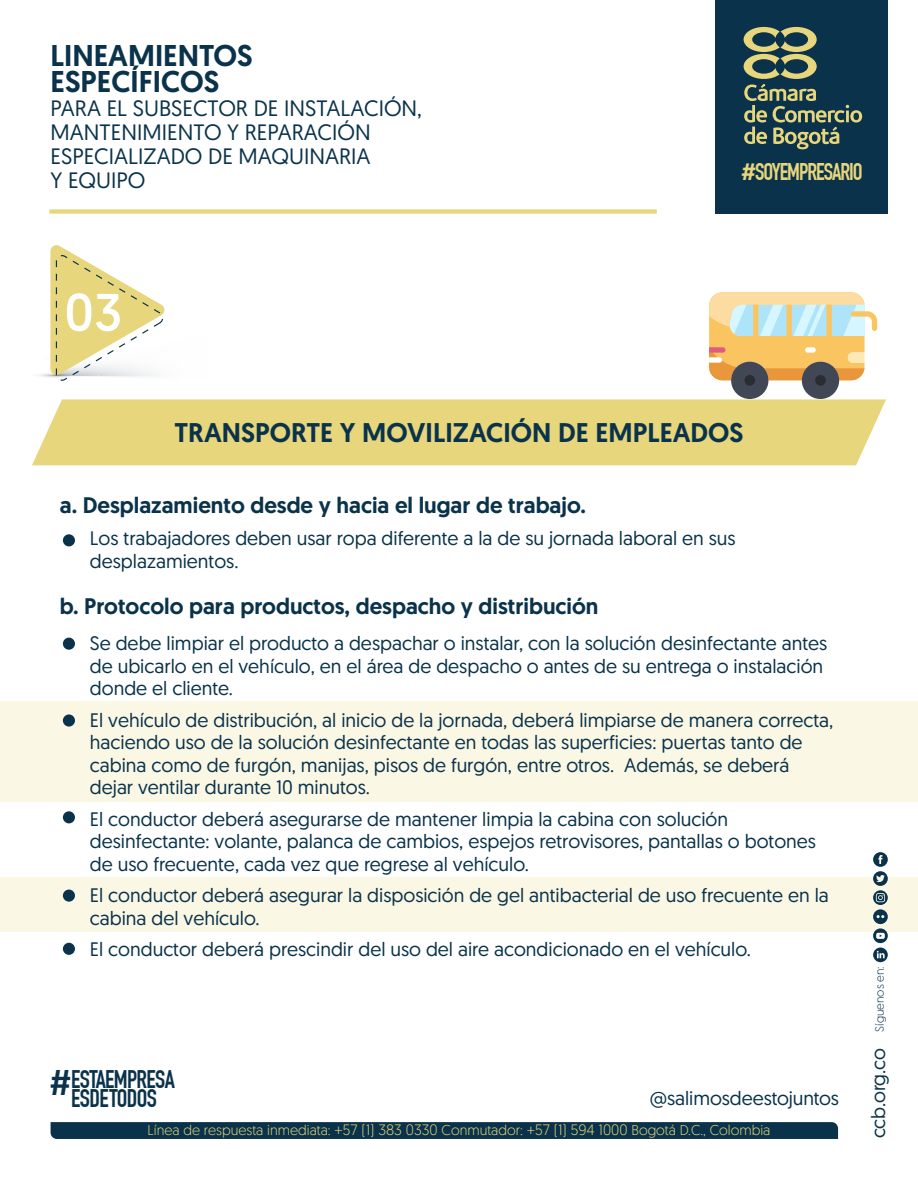
<style>
.page{position:relative;width:918px;height:1188px;background:#fff}
.page>*{position:absolute;margin:0;border:0;box-sizing:border-box;transform-origin:0 0}
.t1{font:52.5px "Geomanist";color:#fff}
.t2{font:500 30px/25.7px "Geomanist";color:#0a334b}
.t3{font:500 27px "Geomanist";color:#0a334b}
.t4{font:700 24.9px/19.5px "DIN Condensed";letter-spacing:-.025em;color:#0a334b;text-align:center}
.t5{font:700 23.7px "DIN Condensed";letter-spacing:-.045em;color:#e8d67c}
.t6{font:500 22.5px "Geomanist";color:#0a334b}
.t7{font:22.2px/24px "Geomanist";color:#0a334b}
.t8{font:19.5px/22.5px "Geomanist";color:#0a334b}
.t9{font:300 14.25px "Geomanist";color:#e8d67c}
.t10{font:300 11.85px "Geomanist";color:#0a334b}
.s1{font-family:"Geomanist";font-weight:500}
.s2{font-family:"DIN Pro";font-weight:500;font-size:34.95px}
.s3{font-size:15px}
</style>
<div class="page">
<div style="left:0;top:702px;width:918px;height:100px;background:#faf7e5"></div>
<div style="left:0;top:877px;width:918px;height:55px;background:#faf7e5"></div>
<div style="left:51px;top:1122px;width:787px;height:17px;background:#0a334b"></div>
<div style="left:715px;top:0;width:173px;height:213px;background:#0a334b"></div>
<svg style="left:744px;top:27px;width:118px;height:122px"></svg>
<div style="left:49px;top:209px;width:608px;height:5px;background:#e8d67c"></div>
<svg style="left:18px;top:370px;width:76px;height:9px"></svg>
<svg style="left:50px;top:245px;width:115px;height:136px"></svg>
<svg style="left:873px;top:852px;width:15px;height:110px"></svg>
<div style="left:32px;top:399px;width:854px;height:66px;background:#e8d67c"></div>
<div style="left:63px;top:534px;width:12px;height:12px;background:#0a334b;border-radius:50%"></div>
<div style="left:63px;top:638px;width:12px;height:12px;background:#0a334b;border-radius:50%"></div>
<div style="left:63px;top:714px;width:12px;height:13px;background:#0a334b;border-radius:50%"></div>
<div style="left:63px;top:811px;width:12px;height:12px;background:#0a334b;border-radius:50%"></div>
<div style="left:63px;top:890px;width:12px;height:12px;background:#0a334b;border-radius:50%"></div>
<div style="left:63px;top:943px;width:12px;height:12px;background:#0a334b;border-radius:50%"></div>
<svg style="left:709px;top:292px;width:168px;height:107px"></svg>
<h2 class="t2" style="left:51px;top:42px;width:204px">LINEAMIENTOS<br>ESPECÍFICOS</h2>
<p class="t7" style="left:51px;top:95px;width:373px">PARA EL SUBSECTOR DE INSTALACIÓN,<br>MANTENIMIENTO Y REPARACIÓN<br>ESPECIALIZADO DE MAQUINARIA<br>Y EQUIPO</p>
<p class="t5" style="left:741px;top:157px;width:123px"><span class="s1">#</span>SOYEMPRESARIO</p>
<h1 class="t1" style="left:64px;top:278px;width:59px">03</h1>
<h3 class="t3" style="left:174px;top:414px;width:571px">TRANSPORTE Y MOVILIZACIÓN DE EMPLEADOS</h3>
<p class="t6" style="left:60px;top:491px;width:528px">a. Desplazamiento desde y hacia el lugar de trabajo.</p>
<p class="t8" style="left:90px;top:527px;width:647px">Los trabajadores deben usar ropa diferente a la de su jornada laboral en sus desplazamientos.</p>
<p class="t6" style="left:60px;top:592px;width:540px">b. Protocolo para productos, despacho y distribución</p>
<p class="t8" style="left:90px;top:632px;width:739px">Se debe limpiar el producto a despachar o instalar, con la solución desinfectante antes de ubicarlo en el vehículo, en el área de despacho o antes de su entrega o instalación donde el cliente.</p>
<p class="t8" style="left:90px;top:708px;width:745px">El vehículo de distribución, al inicio de la jornada, deberá limpiarse de manera correcta, haciendo uso de la solución desinfectante en todas las superficies: puertas tanto de cabina como de furgón, manijas, pisos de furgón, entre otros. Además, se deberá dejar ventilar durante 10 minutos.</p>
<p class="t8" style="left:90px;top:807px;width:728px">El conductor deberá asegurarse de mantener limpia la cabina con solución desinfectante: volante, palanca de cambios, espejos retrovisores, pantallas o botones de uso frecuente, cada vez que regrese al vehículo.</p>
<p class="t8" style="left:90px;top:884px;width:740px">El conductor deberá asegurar la disposición de gel antibacterial de uso frecuente en la cabina del vehículo.</p>
<p class="t8" style="left:90px;top:938px;width:663px">El conductor deberá prescindir del uso del aire acondicionado en el vehículo.</p>
<p class="t4" style="left:48px;top:1069px;width:128px"><span class="s2">#</span>ESTAEMPRESA<br>ESDETODOS</p>
<p class="t8" style="left:650px;top:1086px;width:191px">@salimosdeestojuntos</p>
<p class="t9" style="left:148px;top:1121px;width:624px">Línea de respuesta inmediata: <span class="s3">+57 (1) 383 0330</span> Conmutador: <span class="s3">+57 (1) 594 1000</span> Bogotá D.C., Colombia</p>
<p class="t10" style="left:872px;top:1032px;width:66px;rotate:-90deg">Síguenos en:</p>
<p class="t8" style="left:866px;top:1138px;width:92px;rotate:-90deg">ccb.org.co</p>
</div>
